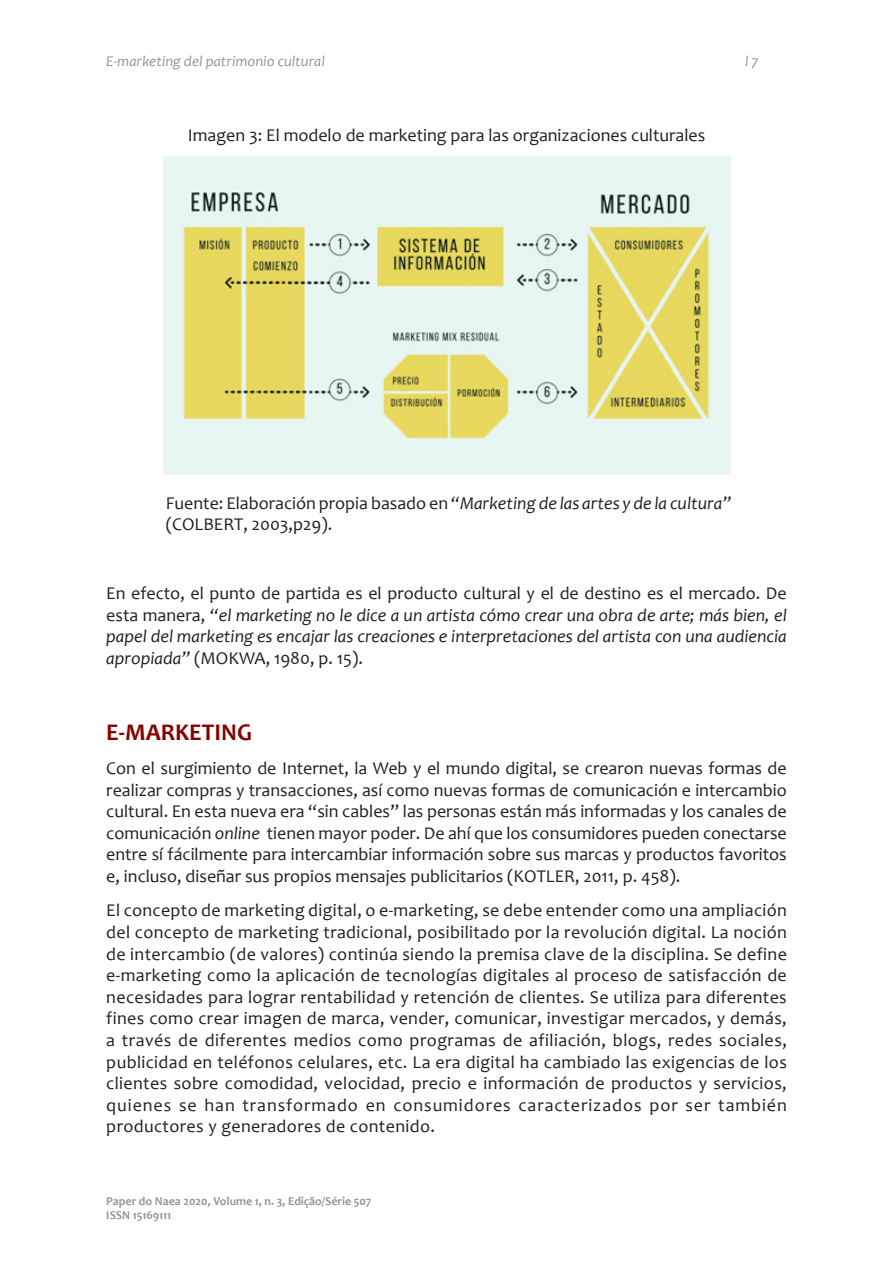
<style>
.page{position:relative;width:893px;height:1263px;background:#fff}
.page>*{position:absolute;margin:0;border:0;box-sizing:border-box;transform-origin:0 0}
.paragrafo{font:700 24px "Candara";color:#860101}
.paragrafo-2{font:18px/21.6px "Candara";color:#231f20;text-align:justify}
.paragrafo-3{font:italic 18px/21.6px "Candara";color:#231f20;text-align:justify}
.t1{font:italic 15px "Candara";color:#939598}
.t2{font:700 12px/14.4px "Candara";color:#939598}
.s1{font-style:italic}
.s2{font-style:normal}
</style>
<div class="page">
<img style="left:163px;top:157px;width:567px;height:317px">
<p class="t1" style="left:106px;top:52px;width:220px">E-marketing del patrimonio cultural</p>
<p class="t1" style="left:745px;top:52px;width:15px">l 7</p>
<p class="paragrafo-2" style="left:188px;top:124px;width:519px">Imagen 3: El modelo de marketing para las organizaciones culturales</p>
<p class="paragrafo-2" style="left:166px;top:492px;width:567px">Fuente: Elaboración propia basado en <span class="s1">“Marketing de las artes y de la cultura” </span>(COLBERT, 2003,p29).</p>
<p class="paragrafo-3" style="left:106px;top:582px;width:682px"><span class="s2">En efecto, el punto de partida es el producto cultural y el de destino es el mercado. De esta manera,</span> “el marketing no le dice a un artista cómo crear una obra de arte; más bien, el papel del marketing es encajar las creaciones e interpretaciones del artista con una audiencia apropiada” <span class="s2">(MOKWA, 1980, p. 15).</span></p>
<p class="paragrafo" style="left:106px;top:717px;width:147px">E-MARKETING</p>
<p class="paragrafo-2" style="left:106px;top:757px;width:682px">Con el surgimiento de Internet, la Web y el mundo digital, se crearon nuevas formas de realizar compras y transacciones, así como nuevas formas de comunicación e intercambio cultural. En esta nueva era “sin cables” las personas están más informadas y los canales de comunicación <span class="s1">online</span> tienen mayor poder. De ahí que los consumidores pueden conectarse entre sí fácilmente para intercambiar información sobre sus marcas y productos favoritos e, incluso, diseñar sus propios mensajes publicitarios (KOTLER, 2011, p. 458).</p>
<p class="paragrafo-2" style="left:106px;top:899px;width:682px">El concepto de marketing digital, o e-marketing, se debe entender como una ampliación del concepto de marketing tradicional, posibilitado por la revolución digital. La noción de intercambio (de valores) continúa siendo la premisa clave de la disciplina. Se define e-marketing como la aplicación de tecnologías digitales al proceso de satisfacción de necesidades para lograr rentabilidad y retención de clientes. Se utiliza para diferentes fines como crear imagen de marca, vender, comunicar, investigar mercados, y demás, a través de diferentes medios como programas de afiliación, blogs, redes sociales, publicidad en teléfonos celulares, etc. La era digital ha cambiado las exigencias de los clientes sobre comodidad, velocidad, precio e información de productos y servicios, quienes se han transformado en consumidores caracterizados por ser también productores y generadores de contenido.</p>
<p class="t2" style="left:106px;top:1193px;width:267px">Paper do Naea 2020, Volume 1, n. 3, Edição/Série 507<br>ISSN 15169111</p>
</div>
